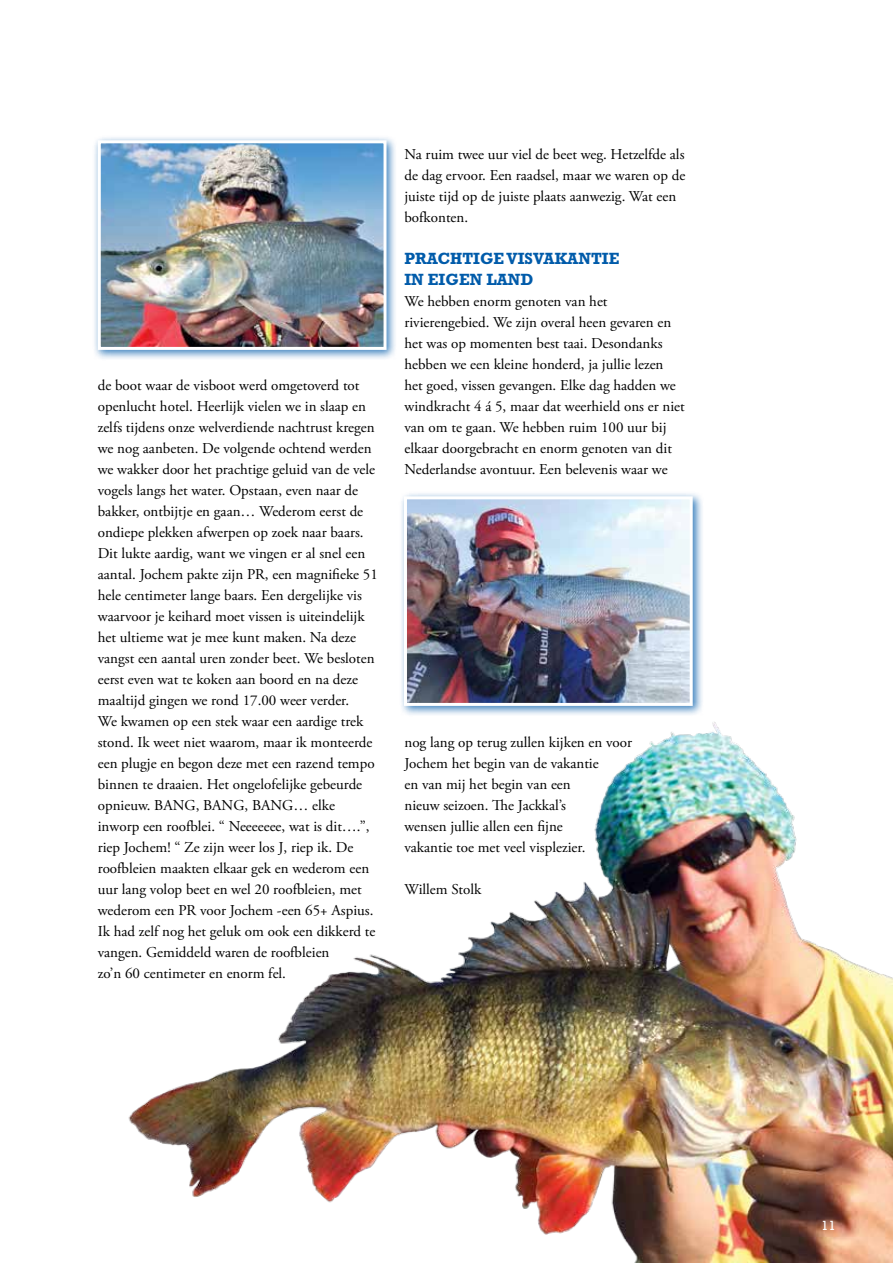
<style>
.page{position:relative;width:893px;height:1263px;background:#fff}
.page>*{position:absolute;margin:0;border:0;box-sizing:border-box;transform-origin:0 0}
.t1{font:700 16.5px/21px "Rockwell Std";color:#005baa}
.t2{font:15px/21px "Adobe Garamond Pro";color:#000}
.t3{font:13.5px "Rockwell Std";color:#fff}
</style>
<div class="page">
<div style="left:93px;top:135px;width:305px;height:226px;background:#005baa;opacity:.75"></div>
<img style="left:102px;top:144px;width:281px;height:202px">
<div style="left:98px;top:140px;width:289px;height:210px;border:3px solid #fff"></div>
<div style="left:399px;top:491px;width:305px;height:226px;background:#005baa;opacity:.75"></div>
<img style="left:408px;top:500px;width:281px;height:166px">
<div style="left:404px;top:496px;width:289px;height:210px;border:3px solid #fff"></div>
<img style="left:128px;top:666px;width:765px;height:597px">
<p class="t2" style="left:98px;top:375px;width:282px">de boot waar de visboot werd omgetoverd tot openlucht hotel. Heerlijk vielen we in slaap en zelfs tijdens onze welverdiende nachtrust kregen we nog aanbeten. De volgende ochtend werden we wakker door het prachtige geluid van de vele vogels langs het water. Opstaan, even naar de bakker, ontbijtje en gaan… Wederom eerst de ondiepe plekken afwerpen op zoek naar baars.<br>Dit lukte aardig, want we vingen er al snel een aantal. Jochem pakte zijn PR, een magnifieke 51 hele centimeter lange baars. Een dergelijke vis waarvoor je keihard moet vissen is uiteindelijk het ultieme wat je mee kunt maken. Na deze vangst een aantal uren zonder beet. We besloten eerst even wat te koken aan boord en na deze maaltijd gingen we rond 17.00 weer verder.<br>We kwamen op een stek waar een aardige trek stond. Ik weet niet waarom, maar ik monteerde een plugje en begon deze met een razend tempo binnen te draaien. Het ongelofelijke gebeurde opnieuw. BANG, BANG, BANG… elke inworp een roofblei. “ Neeeeeee, wat is dit….”, riep Jochem! “ Ze zijn weer los J, riep ik. De roofbleien maakten elkaar gek en wederom een uur lang volop beet en wel 20 roofbleien, met wederom een PR voor Jochem -een 65+ Aspius.<br>Ik had zelf nog het geluk om ook een dikkerd te vangen. Gemiddeld waren de roofbleien<br>zo’n 60 centimeter en enorm fel.</p>
<p class="t2" style="left:404px;top:144px;width:282px">Na ruim twee uur viel de beet weg. Hetzelfde als de dag ervoor. Een raadsel, maar we waren op de juiste tijd op de juiste plaats aanwezig. Wat een bofkonten.</p>
<p class="t1" style="left:404px;top:248px;width:216px">PRACHTIGE VISVAKANTIE<br>IN EIGEN LAND</p>
<p class="t2" style="left:404px;top:291px;width:282px">We hebben enorm genoten van het rivierengebied. We zijn overal heen gevaren en het was op momenten best taai. Desondanks hebben we een kleine honderd, ja jullie lezen het goed, vissen gevangen. Elke dag hadden we windkracht 4 á 5, maar dat weerhield ons er niet van om te gaan. We hebben ruim 100 uur bij elkaar doorgebracht en enorm genoten van dit Nederlandse avontuur. Een belevenis waar we</p>
<p class="t2" style="left:404px;top:732px;width:229px">nog lang op terug zullen kijken en voor<br>Jochem het begin van de vakantie<br>en van mij het begin van een<br>nieuw seizoen. The Jackkal’s<br>wensen jullie allen een fijne<br>vakantie toe met veel visplezier.</p>
<p class="t2" style="left:404px;top:879px;width:78px">Willem Stolk</p>
<p class="t3" style="left:821px;top:1218px;width:16px">11</p>
</div>
